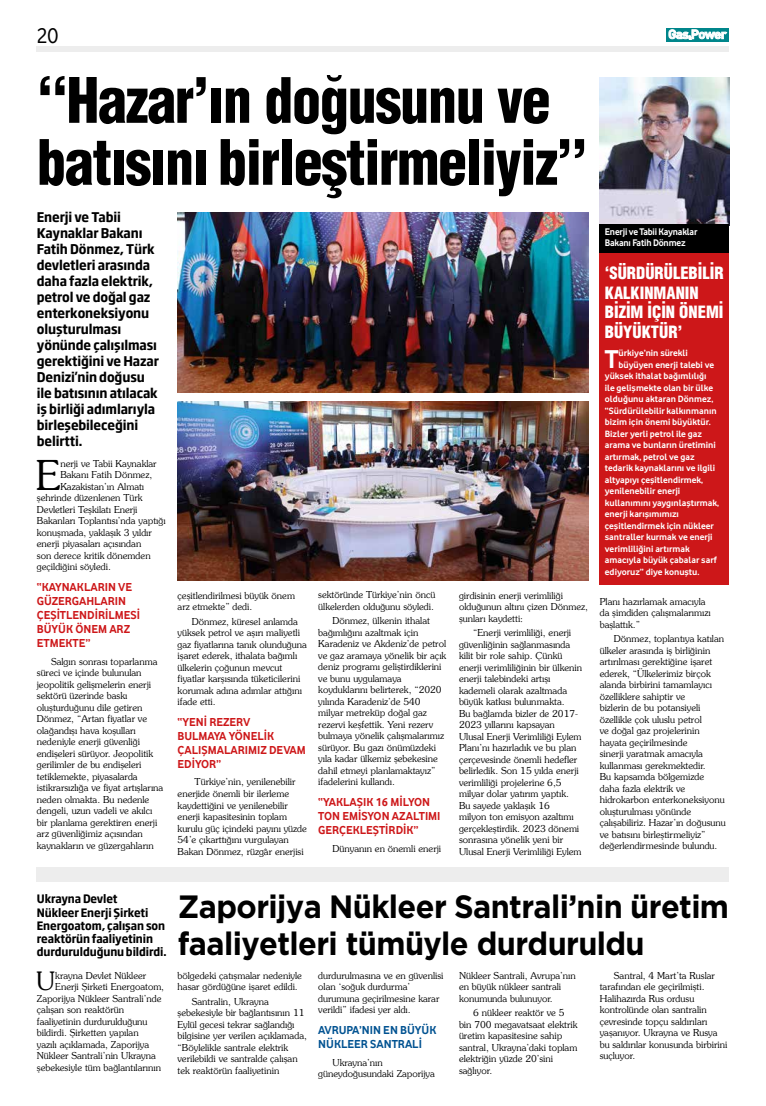
<style>
.page{position:relative;width:766px;height:1106px;background:#fff}
.page>*{position:absolute;margin:0;border:0;box-sizing:border-box;transform-origin:0 0}
.t1{font:60.9px/61.9px "Switzerland Cond Black Plain";letter-spacing:-.02em;color:#000;scale:.95 1}
.t2{font:40.9px "Southern Plain";color:#000}
.t3{font:32.2px/36.8px "Gotham TR Bold";letter-spacing:-.02em;color:#000;scale:.95 1}
.t4{font:700 26.7px "Vodafone Rg";color:#fff}
.t5{font:25.2px "Southern Plain";color:#000}
.t6{font:22.3px "Vodafone Rg";color:#000;scale:.95 1}
.t7{font:16.5px/19.8px "Switzerland Cond Black Plain";color:#fff}
.t8{font:700 13.2px/16px "Soho Gothic Pro";letter-spacing:-.01em;color:#000;scale:.91 1}
.t9{font:700 12px/14px "Vodafone Rg";color:#cd1719}
.t10{font:700 12px/14px "Vodafone Rg";color:#005291}
.t11{font:700 11.5px/13.3px "Soho Gothic Pro";letter-spacing:-.01em;color:#000;scale:.91 1}
.t12{font:700 10px/11px "Vodafone Rg";letter-spacing:-.02em;color:#fff;scale:.95 1}
.t13{font:9.5px/11.5px "Southern Plain";color:#000}
.t14{font:700 9.5px "Vodafone Rg";color:#fff}
</style>
<div class="page">
<div style="left:37px;top:46px;width:692px;height:6px;background:#ededed"></div>
<svg style="left:666px;top:28px;width:63px;height:13px"></svg>
<svg style="left:668px;top:30px;width:58px;height:9px"></svg>
<div style="left:37px;top:867px;width:692px;height:14px;background:#ededed"></div>
<div style="left:599px;top:222px;width:130px;height:362px;background:#cd1719"></div>
<img style="left:599px;top:77px;width:130px;height:147px">
<img style="left:178px;top:213px;width:410px;height:179px">
<img style="left:178px;top:401px;width:410px;height:180px">
<div style="left:599px;top:224px;width:130px;height:28px;background:#000"></div>
<h3 class="t6" style="left:37px;top:22px;width:24px">20</h3>
<h1 class="t1" style="left:37px;top:68px;width:581px">‘‘Hazar’ın doğusunu ve batısını birleştirmeliyiz’’</h1>
<p class="t8" style="left:37px;top:209px;width:136px">Enerji ve Tabii<br>Kaynaklar Bakanı<br>Fatih Dönmez, Türk devletleri arasında daha fazla elektrik, petrol ve doğal gaz enterkoneksiyonu oluşturulması yönünde çalışılması gerektiğini ve Hazar<br>Denizi’nin doğusu ile batısının atılacak iş birliği adımlarıyla birleşebileceğini belirtti.</p>
<h2 class="t2" style="left:36px;top:449px;width:26px">E</h2>
<p class="t13" style="left:60px;top:457px;width:98px">nerji ve Tabii Kaynaklar</p>
<p class="t13" style="left:60px;top:469px;width:93px">Bakanı Fatih Dönmez,</p>
<p class="t13" style="left:60px;top:480px;width:85px">Kazakistan’ın Almatı</p>
<p class="t13" style="left:37px;top:492px;width:107px">şehrinde düzenlenen Türk</p>
<p class="t13" style="left:37px;top:503px;width:102px">Devletleri Teşkilatı Enerji</p>
<p class="t13" style="left:37px;top:515px;width:130px">Bakanları Toplantısı’nda yaptığı</p>
<p class="t13" style="left:37px;top:526px;width:117px">konuşmada, yaklaşık 3 yıldır</p>
<p class="t13" style="left:37px;top:538px;width:106px">enerji piyasaları açısından</p>
<p class="t13" style="left:37px;top:549px;width:115px">son derece kritik dönemden</p>
<p class="t13" style="left:37px;top:561px;width:75px">geçildiğini söyledi.</p>
<p class="t9" style="left:37px;top:580px;width:105px">“KAYNAKLARIN VE<br>GÜZERGAHLARIN<br>ÇEŞİTLENDİRİLMESİ<br>BÜYÜK ÖNEM ARZ<br>ETMEKTE”</p>
<p class="t13" style="left:37px;top:655px;width:128px;text-indent:14px">Salgın sonrası toparlanma süreci ve içinde bulunulan jeopolitik gelişmelerin enerji sektörü üzerinde baskı oluşturduğunu dile getiren<br>Dönmez, “Artan fiyatlar ve olağandışı hava koşulları nedeniyle enerji güvenliği endişeleri sürüyor. Jeopolitik gerilimler de bu endişeleri tetiklemekte, piyasalarda istikrarsızlığa ve fiyat artışlarına neden olmakta. Bu nedenle dengeli, uzun vadeli ve akılcı bir planlama gerektiren enerji arz güvenliğimiz açısından kaynakların ve güzergahların</p>
<p class="t13" style="left:177px;top:589px;width:119px">çeşitlendirilmesi büyük önem arz etmekte” dedi.</p>
<p class="t13" style="left:177px;top:615px;width:131px;text-indent:14px">Dönmez, küresel anlamda yüksek petrol ve aşırı maliyetli gaz fiyatlarına tanık olunduğuna işaret ederek, ithalata bağımlı ülkelerin çoğunun mevcut fiyatlar karşısında tüketicilerini korumak adına adımlar attığını ifade etti.</p>
<p class="t9" style="left:177px;top:715px;width:130px">“YENİ REZERV<br>BULMAYA YÖNELİK<br>ÇALIŞMALARIMIZ DEVAM<br>EDİYOR”</p>
<p class="t13" style="left:177px;top:776px;width:131px;text-indent:17px">Türkiye’nin, yenilenebilir enerjide önemli bir ilerleme kaydettiğini ve yenilenebilir enerji kapasitesinin toplam kurulu güç içindeki payını yüzde<br>54’e çıkarttığını vurgulayan<br>Bakan Dönmez, rüzgâr enerjisi</p>
<p class="t13" style="left:318px;top:589px;width:118px">sektöründe Türkiye’nin öncü ülkelerden olduğunu söyledi.</p>
<p class="t13" style="left:318px;top:615px;width:129px;text-indent:14px">Dönmez, ülkenin ithalat bağımlığını azaltmak için<br>Karadeniz ve Akdeniz’de petrol ve gaz aramaya yönelik bir açık deniz programı geliştirdiklerini ve bunu uygulamaya koyduklarını belirterek, “2020 yılında Karadeniz’de 540 milyar metreküp doğal gaz rezervi keşfettik. Yeni rezerv bulmaya yönelik çalışmalarımız sürüyor. Bu gazı önümüzdeki yıla kadar ülkemiz şebekesine dahil etmeyi planlamaktayız” ifadelerini kullandı.</p>
<p class="t9" style="left:318px;top:795px;width:124px">“YAKLAŞIK 16 MİLYON<br>TON EMİSYON AZALTIMI<br>GERÇEKLEŞTİRDİK”</p>
<p class="t13" style="left:332px;top:842px;width:110px">Dünyanın en önemli enerji</p>
<p class="t13" style="left:459px;top:589px;width:130px">girdisinin enerji verimliliği olduğunun altını çizen Dönmez, şunları kaydetti:</p>
<p class="t13" style="left:459px;top:626px;width:125px;text-indent:14px">“Enerji verimliliği, enerji güvenliğinin sağlanmasında kilit bir role sahip. Çünkü enerji verimliliğinin bir ülkenin enerji talebindeki artışı kademeli olarak azaltmada büyük katkısı bulunmakta.<br>Bu bağlamda bizler de 2017-<br>2023 yıllarını kapsayan<br>Ulusal Enerji Verimliliği Eylem<br>Planı’nı hazırladık ve bu plan çerçevesinde önemli hedefler belirledik. Son 15 yılda enerji verimliliği projelerine 6,5 milyar dolar yatırım yaptık.<br>Bu sayede yaklaşık 16<br>milyon ton emisyon azaltımı gerçekleştirdik. 2023 dönemi sonrasına yönelik yeni bir<br>Ulusal Enerji Verimliliği Eylem</p>
<p class="t12" style="left:604px;top:226px;width:99px">Enerji ve Tabii Kaynaklar<br>Bakanı Fatih Dönmez</p>
<h3 class="t7" style="left:604px;top:262px;width:120px">‘SÜRDÜRÜLEBİLİR<br>KALKINMANIN<br>BİZİM İÇİN ÖNEMİ<br>BÜYÜKTÜR’</h3>
<h3 class="t4" style="left:604px;top:343px;width:15px">T</h3>
<p class="t14" style="left:618px;top:347px;width:71px">ürkiye’nin sürekli</p>
<p class="t14" style="left:618px;top:359px;width:97px">büyüyen enerji talebi ve</p>
<p class="t14" style="left:604px;top:370px;width:103px">yüksek ithalat bağımlılığı</p>
<p class="t14" style="left:604px;top:382px;width:110px">ile gelişmekte olan bir ülke</p>
<p class="t14" style="left:604px;top:393px;width:110px">olduğunu aktaran Dönmez,</p>
<p class="t14" style="left:604px;top:405px;width:113px">“Sürdürülebilir kalkınmanın</p>
<p class="t14" style="left:604px;top:416px;width:107px">bizim için önemi büyüktür.</p>
<p class="t14" style="left:604px;top:428px;width:99px">Bizler yerli petrol ile gaz</p>
<p class="t14" style="left:604px;top:439px;width:112px">arama ve bunların üretimini</p>
<p class="t14" style="left:604px;top:451px;width:91px">artırmak, petrol ve gaz</p>
<p class="t14" style="left:604px;top:462px;width:112px">tedarik kaynaklarını ve ilgili</p>
<p class="t14" style="left:604px;top:474px;width:100px">altyapıyı çeşitlendirmek,</p>
<p class="t14" style="left:604px;top:485px;width:77px">yenilenebilir enerji</p>
<p class="t14" style="left:604px;top:497px;width:116px">kullanımını yaygınlaştırmak,</p>
<p class="t14" style="left:604px;top:508px;width:76px">enerji karışımımızı</p>
<p class="t14" style="left:604px;top:520px;width:110px">çeşitlendirmek için nükleer</p>
<p class="t14" style="left:604px;top:531px;width:109px">santraller kurmak ve enerji</p>
<p class="t14" style="left:604px;top:543px;width:86px">verimliliğini artırmak</p>
<p class="t14" style="left:604px;top:554px;width:113px">amacıyla büyük çabalar sarf</p>
<p class="t14" style="left:604px;top:566px;width:96px">ediyoruz” diye konuştu.</p>
<p class="t13" style="left:599px;top:595px;width:112px">Planı hazırlamak amacıyla da şimdiden çalışmalarımızı başlattık.”</p>
<p class="t13" style="left:599px;top:632px;width:127px;text-indent:14px">Dönmez, toplantıya katılan ülkeler arasında iş birliğinin artırılması gerektiğine işaret ederek, “Ülkelerimiz birçok alanda birbirini tamamlayıcı özelliklere sahiptir ve<br>bizlerin de bu potansiyeli özellikle çok uluslu petrol<br>ve doğal gaz projelerinin hayata geçirilmesinde<br>sinerji yaratmak amacıyla kullanması gerekmektedir.<br>Bu kapsamda bölgemizde daha fazla elektrik ve hidrokarbon enterkoneksiyonu oluşturulması yönünde çalışabiliriz. Hazar’ın doğusunu ve batısını birleştirmeliyiz” değerlendirmesinde bulundu.</p>
<p class="t11" style="left:37px;top:892px;width:144px">Ukrayna Devlet<br>Nükleer Enerji Şirketi<br>Energoatom, çalışan son reaktörün faaliyetinin durdurulduğunu bildirdi.</p>
<h3 class="t5" style="left:36px;top:965px;width:21px">U</h3>
<p class="t13" style="left:55px;top:969px;width:92px">krayna Devlet Nükleer</p>
<p class="t13" style="left:55px;top:980px;width:110px">Enerji Şirketi Energoatom,</p>
<p class="t13" style="left:37px;top:992px;width:126px">Zaporijya Nükleer Santrali’nde</p>
<p class="t13" style="left:37px;top:1003px;width:89px">çalışan son reaktörün</p>
<p class="t13" style="left:37px;top:1015px;width:112px">faaliyetinin durdurulduğunu</p>
<p class="t13" style="left:37px;top:1026px;width:103px">bildirdi. Şirketten yapılan</p>
<p class="t13" style="left:37px;top:1038px;width:114px">yazılı açıklamada, Zaporijya</p>
<p class="t13" style="left:37px;top:1049px;width:120px">Nükleer Santrali’nin Ukrayna</p>
<p class="t13" style="left:37px;top:1061px;width:126px">şebekesiyle tüm bağlantılarının</p>
<h3 class="t3" style="left:178px;top:887px;width:581px">Zaporijya Nükleer Santrali’nin üretim faaliyetleri tümüyle durduruldu</h3>
<p class="t13" style="left:177px;top:969px;width:126px">bölgedeki çatışmalar nedeniyle hasar gördüğüne işaret edildi.</p>
<p class="t13" style="left:177px;top:995px;width:131px;text-indent:14px">Santralin, Ukrayna şebekesiyle bir bağlantısının 11<br>Eylül gecesi tekrar sağlandığı bilgisine yer verilen açıklamada, “Böylelikle santrale elektrik verilebildi ve santralde çalışan tek reaktörün faaliyetinin</p>
<p class="t13" style="left:318px;top:969px;width:127px">durdurulmasına ve en güvenlisi olan ‘soğuk durdurma’ durumuna geçirilmesine karar verildi” ifadesi yer aldı.</p>
<p class="t10" style="left:318px;top:1023px;width:120px">AVRUPA’NIN EN BÜYÜK<br>NÜKLEER SANTRALİ</p>
<p class="t13" style="left:318px;top:1056px;width:118px;text-indent:14px">Ukrayna’nın güneydoğusundaki Zaporijya</p>
<p class="t13" style="left:459px;top:969px;width:118px">Nükleer Santrali, Avrupa’nın en büyük nükleer santrali konumunda bulunuyor.</p>
<p class="t13" style="left:459px;top:1006px;width:120px;text-indent:14px">6 nükleer reaktör ve 5 bin 700 megavatsaat elektrik üretim kapasitesine sahip santral, Ukrayna’daki toplam elektriğin yüzde 20’sini sağlıyor.</p>
<p class="t13" style="left:599px;top:969px;width:129px;text-indent:14px">Santral, 4 Mart’ta Ruslar tarafından ele geçirilmişti.<br>Halihazırda Rus ordusu kontrolünde olan santralin çevresinde topçu saldırıları yaşanıyor. Ukrayna ve Rusya bu saldırılar konusunda birbirini suçluyor.</p>
</div>
